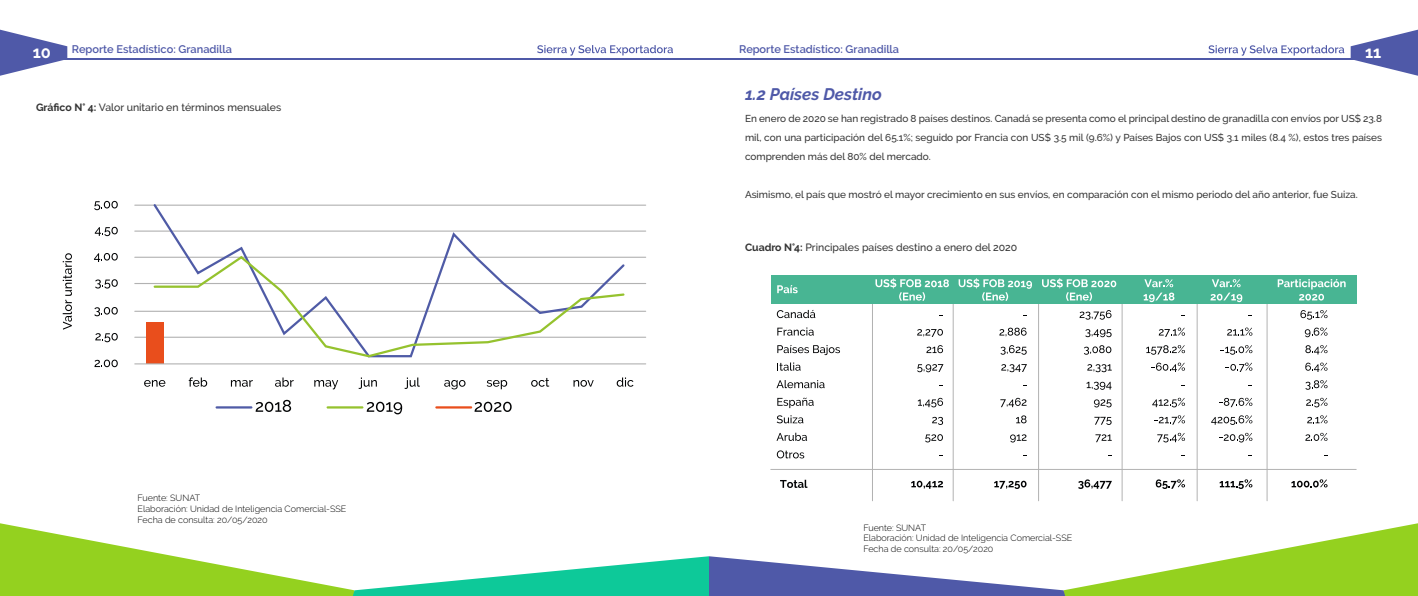
<style>
.page{position:relative;width:1418px;height:596px;background:#fff}
.page>*{position:absolute;margin:0;border:0;box-sizing:border-box;transform-origin:0 0}
.t1{font:italic 700 16.6px "Raleway";color:#4f59a8}
.t2{font:700 16.4px "Raleway";color:#fff}
.t3{font:600 11px "Raleway";color:#4f59a8}
.t4{font:500 10.5px "Raleway";color:#333}
.t5{font:500 10px/19px "Raleway";color:#333;text-align:justify}
.t6{font:300 9px/10.8px "Raleway";color:#000}
.s1{font-weight:700}
</style>
<div class="page">
<hr style="left:34px;top:58px;width:675px;height:1px;background:#4f59a8">
<svg style="left:0;top:30px;width:67px;height:46px"></svg>
<hr style="left:709px;top:58px;width:674px;height:1px;background:#4f59a8">
<svg style="left:1350px;top:30px;width:67px;height:46px"></svg>
<svg style="left:537px;top:45px;width:136px;height:11px"></svg>
<svg style="left:1208px;top:45px;width:136px;height:11px"></svg>
<svg style="left:0;top:523px;width:1417px;height:72px"></svg>
<svg style="left:144px;top:380px;width:21px;height:6px"></svg>
<svg style="left:94px;top:359px;width:24px;height:8px"></svg>
<hr style="left:135px;top:336px;width:510px;height:1px;background:#b2b2b2">
<svg style="left:95px;top:333px;width:23px;height:9px"></svg>
<hr style="left:135px;top:310px;width:510px;height:1px;background:#b2b2b2">
<svg style="left:94px;top:307px;width:24px;height:9px"></svg>
<hr style="left:135px;top:283px;width:510px;height:1px;background:#b2b2b2">
<svg style="left:95px;top:279px;width:23px;height:9px"></svg>
<hr style="left:135px;top:256px;width:510px;height:2px;background:#b2b2b2">
<svg style="left:94px;top:253px;width:24px;height:9px"></svg>
<hr style="left:135px;top:230px;width:510px;height:1px;background:#b2b2b2">
<svg style="left:95px;top:227px;width:23px;height:9px"></svg>
<hr style="left:135px;top:204px;width:510px;height:1px;background:#b2b2b2">
<svg style="left:94px;top:201px;width:24px;height:9px"></svg>
<svg style="left:63px;top:253px;width:9px;height:76px"></svg>
<svg style="left:189px;top:377px;width:18px;height:9px"></svg>
<svg style="left:231px;top:380px;width:22px;height:6px"></svg>
<svg style="left:275px;top:377px;width:19px;height:9px"></svg>
<svg style="left:314px;top:380px;width:24px;height:9px"></svg>
<svg style="left:358px;top:377px;width:19px;height:11px"></svg>
<svg style="left:404px;top:377px;width:16px;height:11px"></svg>
<svg style="left:444px;top:380px;width:21px;height:9px"></svg>
<svg style="left:486px;top:380px;width:21px;height:9px"></svg>
<svg style="left:531px;top:377px;width:18px;height:9px"></svg>
<svg style="left:573px;top:380px;width:20px;height:6px"></svg>
<svg style="left:616px;top:377px;width:17px;height:9px"></svg>
<hr style="left:217px;top:406px;width:34px;height:2px;background:#4f5ba6">
<svg style="left:256px;top:399px;width:35px;height:12px"></svg>
<hr style="left:327px;top:406px;width:35px;height:2px;background:#95c22e">
<svg style="left:367px;top:401px;width:35px;height:13px"></svg>
<hr style="left:436px;top:406px;width:35px;height:2px;background:#e94e1c">
<svg style="left:474px;top:401px;width:37px;height:10px"></svg>
<svg style="left:151px;top:204px;width:475px;height:108px"></svg>
<svg style="left:152px;top:254px;width:474px;height:104px"></svg>
<div style="left:146px;top:322px;width:18px;height:41px;background:#e94e1c"></div>
<hr style="left:135px;top:363px;width:510px;height:1px;background:#b2b2b2">
<hr style="left:872px;top:300px;width:1px;height:200px;background:#b2b2b2">
<hr style="left:952px;top:300px;width:1px;height:200px;background:#b2b2b2">
<hr style="left:1038px;top:300px;width:1px;height:200px;background:#b2b2b2">
<hr style="left:1121px;top:300px;width:1px;height:200px;background:#b2b2b2">
<hr style="left:1196px;top:300px;width:1px;height:200px;background:#b2b2b2">
<hr style="left:1266px;top:300px;width:1px;height:200px;background:#b2b2b2">
<div style="left:770px;top:275px;width:586px;height:29px;background:#48b593"></div>
<svg style="left:875px;top:278px;width:74px;height:23px"></svg>
<svg style="left:958px;top:278px;width:74px;height:23px"></svg>
<svg style="left:1143px;top:279px;width:31px;height:23px"></svg>
<svg style="left:1277px;top:279px;width:68px;height:21px"></svg>
<svg style="left:777px;top:285px;width:20px;height:8px"></svg>
<svg style="left:776px;top:310px;width:39px;height:8px"></svg>
<svg style="left:777px;top:327px;width:36px;height:8px"></svg>
<svg style="left:917px;top:329px;width:25px;height:8px"></svg>
<svg style="left:777px;top:345px;width:63px;height:10px"></svg>
<svg style="left:926px;top:345px;width:17px;height:8px"></svg>
<svg style="left:777px;top:362px;width:23px;height:8px"></svg>
<svg style="left:917px;top:364px;width:26px;height:8px"></svg>
<svg style="left:776px;top:380px;width:48px;height:8px"></svg>
<svg style="left:777px;top:397px;width:36px;height:11px"></svg>
<svg style="left:917px;top:397px;width:26px;height:10px"></svg>
<svg style="left:776px;top:415px;width:27px;height:8px"></svg>
<svg style="left:932px;top:416px;width:11px;height:8px"></svg>
<svg style="left:777px;top:432px;width:30px;height:8px"></svg>
<svg style="left:925px;top:434px;width:17px;height:8px"></svg>
<svg style="left:776px;top:450px;width:28px;height:8px"></svg>
<svg style="left:780px;top:479px;width:27px;height:8px"></svg>
<svg style="left:911px;top:480px;width:32px;height:8px"></svg>
<svg style="left:994px;top:480px;width:32px;height:8px"></svg>
<svg style="left:999px;top:327px;width:27px;height:9px"></svg>
<svg style="left:1000px;top:345px;width:26px;height:9px"></svg>
<svg style="left:1001px;top:364px;width:26px;height:8px"></svg>
<svg style="left:1000px;top:397px;width:26px;height:10px"></svg>
<svg style="left:1016px;top:415px;width:10px;height:8px"></svg>
<svg style="left:1010px;top:434px;width:16px;height:8px"></svg>
<svg style="left:1042px;top:278px;width:74px;height:23px"></svg>
<svg style="left:1078px;top:479px;width:33px;height:9px"></svg>
<svg style="left:1155px;top:479px;width:29px;height:9px"></svg>
<svg style="left:1219px;top:479px;width:33px;height:9px"></svg>
<svg style="left:1291px;top:479px;width:36px;height:8px"></svg>
<svg style="left:1079px;top:310px;width:32px;height:9px"></svg>
<svg style="left:1085px;top:329px;width:26px;height:8px"></svg>
<svg style="left:1084px;top:345px;width:27px;height:9px"></svg>
<svg style="left:1087px;top:364px;width:24px;height:8px"></svg>
<svg style="left:1086px;top:381px;width:25px;height:8px"></svg>
<svg style="left:1093px;top:399px;width:18px;height:8px"></svg>
<svg style="left:1094px;top:416px;width:17px;height:8px"></svg>
<svg style="left:1095px;top:434px;width:16px;height:8px"></svg>
<svg style="left:1158px;top:327px;width:26px;height:10px"></svg>
<svg style="left:1146px;top:345px;width:38px;height:9px"></svg>
<svg style="left:1151px;top:362px;width:33px;height:10px"></svg>
<svg style="left:1152px;top:397px;width:32px;height:10px"></svg>
<svg style="left:1154px;top:415px;width:30px;height:9px"></svg>
<svg style="left:1157px;top:432px;width:27px;height:10px"></svg>
<svg style="left:1210px;top:279px;width:32px;height:23px"></svg>
<svg style="left:1227px;top:327px;width:25px;height:8px"></svg>
<svg style="left:1220px;top:345px;width:32px;height:9px"></svg>
<svg style="left:1225px;top:362px;width:27px;height:10px"></svg>
<svg style="left:1219px;top:397px;width:33px;height:10px"></svg>
<svg style="left:1211px;top:415px;width:41px;height:9px"></svg>
<svg style="left:1219px;top:432px;width:33px;height:10px"></svg>
<svg style="left:1300px;top:310px;width:27px;height:9px"></svg>
<svg style="left:1304px;top:327px;width:23px;height:10px"></svg>
<svg style="left:1305px;top:345px;width:22px;height:9px"></svg>
<svg style="left:1305px;top:362px;width:22px;height:10px"></svg>
<svg style="left:1305px;top:380px;width:22px;height:9px"></svg>
<svg style="left:1306px;top:397px;width:21px;height:10px"></svg>
<svg style="left:1307px;top:415px;width:20px;height:8px"></svg>
<svg style="left:1305px;top:432px;width:22px;height:8px"></svg>
<hr style="left:770px;top:468px;width:586px;height:1px;background:#b2b2b2">
<p class="t3" style="left:72px;top:43px;width:162px">Reporte Estadístico: Granadilla</p>
<p class="t3" style="left:739px;top:43px;width:162px">Reporte Estadístico: Granadilla</p>
<h1 class="t1" style="left:745px;top:84px;width:138px">1.2 Países Destino</h1>
<h2 class="t2" style="left:33px;top:43px;width:20px">10</h2>
<h2 class="t2" style="left:1364px;top:43px;width:18px">11</h2>
<p class="t4" style="left:36px;top:102px;width:247px"><span class="s1">Gráfico N° 4:</span> Valor unitario en términos mensuales</p>
<p class="t6" style="left:137px;top:492px;width:210px">Fuente: SUNAT<br>Elaboración: Unidad de Inteligencia Comercial-SSE<br>Fecha de consulta: 20/05/2020</p>
<p class="t5" style="left:745px;top:108px;width:638px">En enero de 2020 se han registrado 8 países destinos. Canadá se presenta como el principal destino de granadilla con envíos por US$ 23.8 mil, con una participación del 65.1%; seguido por Francia con US$ 3.5 mil (9.6%) y Países Bajos con US$ 3.1 miles (8.4 %), estos tres países comprenden más del 80% del mercado.</p>
<p class="t5" style="left:745px;top:184px;width:614px">Asimismo, el país que mostró el mayor crecimiento en sus envíos, en comparación con el mismo periodo del año anterior, fue Suiza.</p>
<p class="t4" style="left:745px;top:241px;width:274px"><span class="s1">Cuadro N°4:</span> Principales países destino a enero del 2020</p>
<p class="t6" style="left:863px;top:521px;width:210px">Fuente: SUNAT<br>Elaboración: Unidad de Inteligencia Comercial-SSE<br>Fecha de consulta: 20/05/2020</p>
</div>
